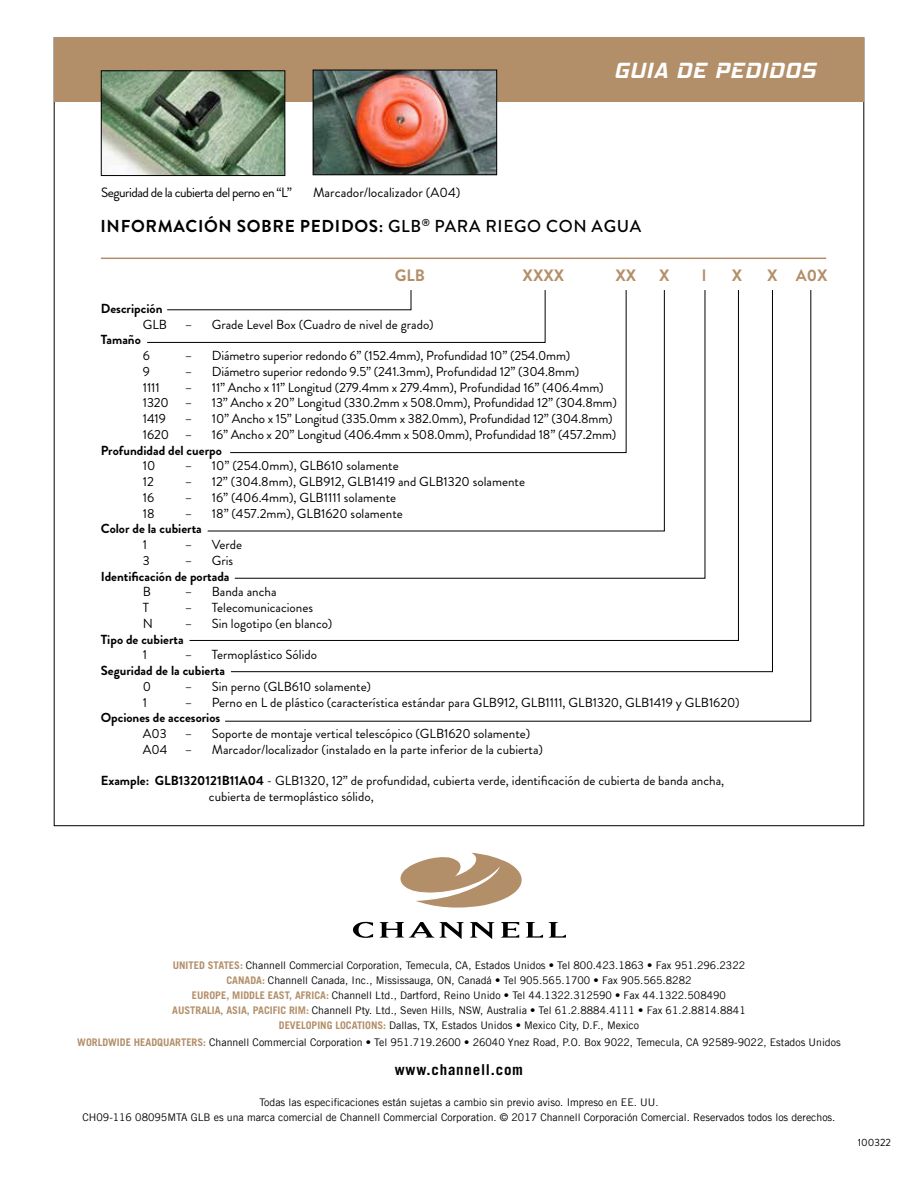
<style>
.page{position:relative;width:918px;height:1188px;background:#fff}
.page>*{position:absolute;margin:0;border:0;box-sizing:border-box;transform-origin:0 0}
.t1{font:italic 700 22.5px "Hemi Head Rg";letter-spacing:.05em;color:#fff}
.t2{font:700 17.25px "Brandon Grotesque";letter-spacing:.04em;color:#000}
.t3{font:700 16.5px "Brandon Grotesque";color:#b38f69}
.t4{font:700 15px "Trade Gothic";letter-spacing:.05em;color:#000}
.t5{font:13.5px "Brandon Grotesque";letter-spacing:-.04em;color:#000}
.t6{font:13.5px "Brandon Grotesque";color:#000}
.t7{font:13.2px/15.8px "Brandon Grotesque";color:#000}
.t8{font:700 13.2px "Brandon Grotesque";color:#000}
.t9{font:10.5px/15px "Trade Gothic";color:#000;text-align:center}
.t10{font:10.5px "Brandon Grotesque";color:#000}
.s1{font-weight:500}
.s2{font-weight:700}
.s3{font-weight:700;color:#b38f69}
</style>
<div class="page">
<div style="left:54px;top:38px;width:810px;height:64px;background:#b38f69"></div>
<img style="left:315px;top:72px;width:180px;height:101px">
<div style="left:313px;top:70px;width:184px;height:105px;border:1px solid #000"></div>
<img style="left:103px;top:72px;width:180px;height:102px">
<div style="left:101px;top:70px;width:184px;height:106px;border:1px solid #000"></div>
<svg style="left:147px;top:309px;width:42px;height:34px"></svg>
<svg style="left:225px;top:290px;width:586px;height:432px"></svg>
<hr style="left:101px;top:258px;width:725px;height:1px;background:#b38f69">
<svg style="left:400px;top:853px;width:122px;height:55px"></svg>
<svg style="left:352px;top:921px;width:21px;height:17px"></svg>
<svg style="left:379px;top:922px;width:85px;height:17px"></svg>
<svg style="left:470px;top:922px;width:49px;height:17px"></svg>
<svg style="left:525px;top:922px;width:41px;height:16px"></svg>
<p class="t5" style="left:101px;top:183px;width:192px">Seguridad de la cubierta del perno en “L”</p>
<p class="t6" style="left:313px;top:183px;width:149px">Marcador/localizador (A04)</p>
<h1 class="t1" style="left:614px;top:57px;width:203px">GUIA DE PEDIDOS</h1>
<h2 class="t2" style="left:101px;top:214px;width:542px">INFORMACIÓN SOBRE PEDIDOS: <span class="s1">GLB</span><sup>®</sup> <span class="s1">PARA RIEGO CON AGUA</span></h2>
<p class="t3" style="left:395px;top:264px;width:32px">GLB</p>
<p class="t3" style="left:523px;top:264px;width:43px">XXXX</p>
<p class="t3" style="left:615px;top:264px;width:22px">XX</p>
<p class="t3" style="left:659px;top:264px;width:12px">X</p>
<p class="t3" style="left:702px;top:264px;width:5px">l</p>
<p class="t3" style="left:732px;top:264px;width:12px">X</p>
<p class="t3" style="left:767px;top:264px;width:62px">X A0X</p>
<p class="t8" style="left:101px;top:299px;width:63px">Descripción</p>
<p class="t7" style="left:143px;top:317px;width:26px">GLB</p>
<p class="t7" style="left:185px;top:317px;width:250px">– Grade Level Box (Cuadro de nivel de grado)</p>
<p class="t8" style="left:101px;top:331px;width:42px">Tamaño</p>
<p class="t7" style="left:143px;top:348px;width:9px">6</p>
<p class="t7" style="left:185px;top:348px;width:387px">– Diámetro superior redondo 6” (152.4mm), Profundidad 10” (254.0mm)</p>
<p class="t7" style="left:143px;top:364px;width:9px">9</p>
<p class="t7" style="left:185px;top:364px;width:396px">– Diámetro superior redondo 9.5” (241.3mm), Profundidad 12” (304.8mm)</p>
<p class="t7" style="left:143px;top:380px;width:18px">1111</p>
<p class="t7" style="left:143px;top:380px;width:462px;text-indent:42px">– 11” Ancho x 11” Longitud (279.4mm x 279.4mm), Profundidad 16” (406.4mm)<br>1320 –</p>
<p class="t7" style="left:212px;top:395px;width:406px">13” Ancho x 20” Longitud (330.2mm x 508.0mm), Profundidad 12” (304.8mm)</p>
<p class="t7" style="left:143px;top:411px;width:471px;text-indent:42px">– 10” Ancho x 15” Longitud (335.0mm x 382.0mm), Profundidad 12” (304.8mm)<br>1620 –</p>
<p class="t7" style="left:143px;top:411px;width:24px">1419</p>
<p class="t7" style="left:212px;top:427px;width:406px">16” Ancho x 20” Longitud (406.4mm x 508.0mm), Profundidad 18” (457.2mm)</p>
<p class="t8" style="left:101px;top:441px;width:122px">Profundidad del cuerpo</p>
<p class="t7" style="left:143px;top:458px;width:14px">10</p>
<p class="t7" style="left:185px;top:458px;width:215px">– 10” (254.0mm), GLB610 solamente</p>
<p class="t7" style="left:143px;top:474px;width:13px">12</p>
<p class="t7" style="left:185px;top:474px;width:342px">– 12” (304.8mm), GLB912, GLB1419 and GLB1320 solamente</p>
<p class="t7" style="left:143px;top:490px;width:13px">16</p>
<p class="t7" style="left:185px;top:490px;width:213px">– 16” (406.4mm), GLB1111 solamente</p>
<p class="t7" style="left:143px;top:506px;width:13px">18</p>
<p class="t7" style="left:185px;top:506px;width:220px">– 18” (457.2mm), GLB1620 solamente</p>
<p class="t8" style="left:101px;top:520px;width:102px">Color de la cubierta</p>
<p class="t7" style="left:143px;top:537px;width:6px">1</p>
<p class="t7" style="left:185px;top:537px;width:59px">– Verde</p>
<p class="t7" style="left:143px;top:553px;width:8px">3</p>
<p class="t7" style="left:185px;top:553px;width:50px">– Gris</p>
<p class="t8" style="left:101px;top:567px;width:130px">Identificación de portada</p>
<p class="t7" style="left:143px;top:584px;width:10px">B</p>
<p class="t7" style="left:185px;top:584px;width:93px">– Banda ancha</p>
<p class="t7" style="left:143px;top:600px;width:8px">T</p>
<p class="t7" style="left:185px;top:600px;width:130px">– Telecomunicaciones</p>
<p class="t7" style="left:143px;top:616px;width:12px">N</p>
<p class="t7" style="left:185px;top:616px;width:149px">– Sin logotipo (en blanco)</p>
<p class="t8" style="left:101px;top:630px;width:84px">Tipo de cubierta</p>
<p class="t7" style="left:143px;top:647px;width:6px">1</p>
<p class="t7" style="left:185px;top:647px;width:134px">– Termoplástico Sólido</p>
<p class="t8" style="left:101px;top:661px;width:126px">Seguridad de la cubierta</p>
<p class="t7" style="left:143px;top:679px;width:10px">0</p>
<p class="t7" style="left:185px;top:679px;width:188px">– Sin perno (GLB610 solamente)</p>
<p class="t7" style="left:143px;top:695px;width:6px">1</p>
<p class="t7" style="left:185px;top:695px;width:556px">– Perno en L de plástico (característica estándar para GLB912, GLB1111, GLB1320, GLB1419 y GLB1620)</p>
<p class="t8" style="left:101px;top:709px;width:121px">Opciones de accesorios</p>
<p class="t7" style="left:143px;top:726px;width:25px">A03</p>
<p class="t7" style="left:185px;top:726px;width:347px">– Soporte de montaje vertical telescópico (GLB1620 solamente)</p>
<p class="t7" style="left:143px;top:742px;width:26px">A04</p>
<p class="t7" style="left:185px;top:742px;width:360px">– Marcador/localizador (instalado en la parte inferior de la cubierta)</p>
<p class="t7" style="left:209px;top:773px;width:517px;text-indent:-108px"><span class="s2">Example: GLB1320121B11A04</span> - GLB1320, 12” de profundidad, cubierta verde, identificación de cubierta de banda ancha, cubierta de termoplástico sólido,</p>
<p class="t9" style="left:172px;top:958px;width:575px"><span class="s3">UNITED STATES:</span> Channell Commercial Corporation, Temecula, CA, Estados Unidos • Tel 800.423.1863 • Fax 951.296.2322<br><span class="s3">CANADA:</span> Channell Canada, Inc., Mississauga, ON, Canadá • Tel 905.565.1700 • Fax 905.565.8282<br><span class="s3">EUROPE, MIDDLE EAST, AFRICA:</span> Channell Ltd., Dartford, Reino Unido • Tel 44.1322.312590 • Fax 44.1322.508490<br><span class="s3">AUSTRALIA, ASIA, PACIFIC RIM:</span> Channell Pty. Ltd., Seven Hills, NSW, Australia • Tel 61.2.8884.4111 • Fax 61.2.8814.8841<br><span class="s3">DEVELOPING LOCATIONS:</span> Dallas, TX, Estados Unidos • Mexico City, D.F., Mexico</p>
<p class="t9" style="left:77px;top:1035px;width:765px"><span class="s3">WORLDWIDE HEADQUARTERS:</span> Channell Commercial Corporation • Tel 951.719.2600 • 26040 Ynez Road, P.O. Box 9022, Temecula, CA 92589-9022, Estados Unidos</p>
<p class="t4" style="left:395px;top:1061px;width:130px">www.channell.com</p>
<p class="t9" style="left:83px;top:1095px;width:754px">Todas las especificaciones están sujetas a cambio sin previo aviso. Impreso en EE. UU.<br>CH09-116 08095MTA GLB es una marca comercial de Channell Commercial Corporation. © 2017 Channell Corporación Comercial. Reservados todos los derechos.</p>
<p class="t10" style="left:858px;top:1135px;width:35px">100322</p>
</div>
